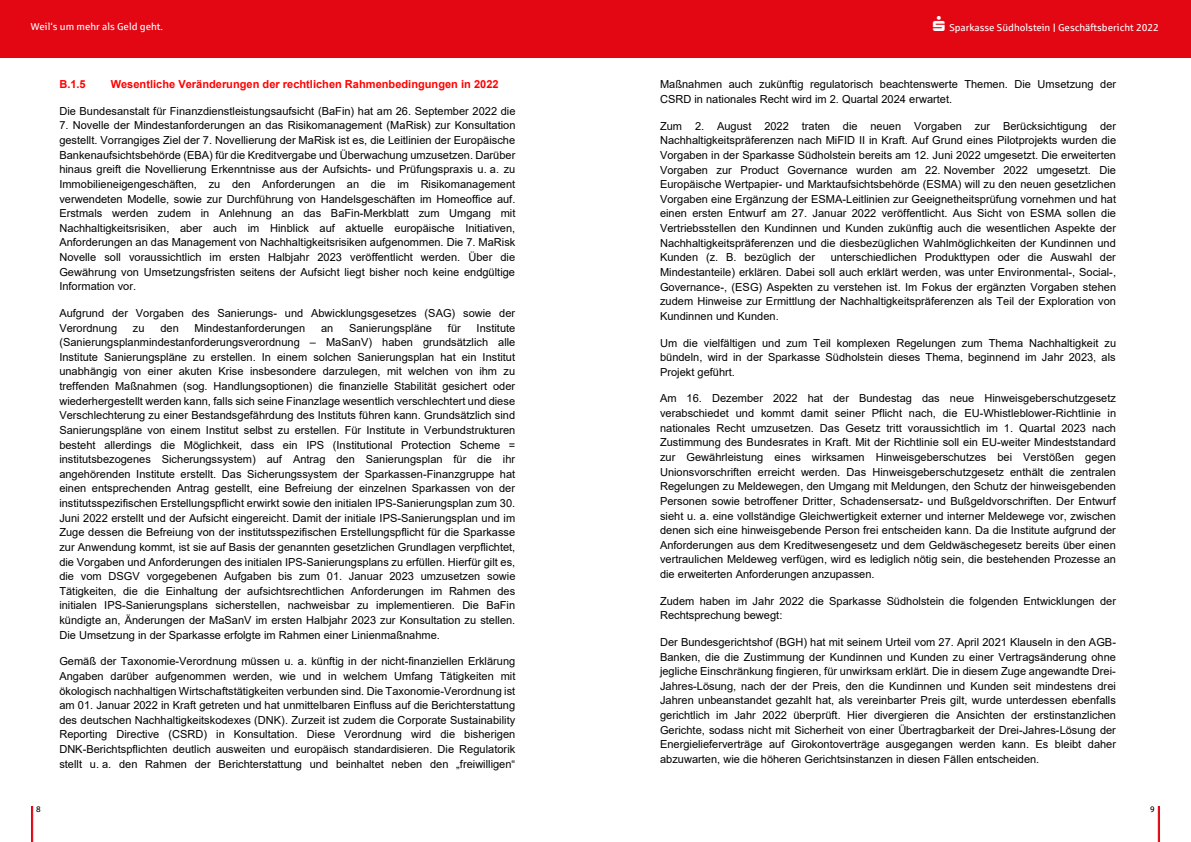
<style>
.page{position:relative;width:1191px;height:842px;background:#fff}
.page>*{position:absolute;margin:0;border:0;box-sizing:border-box;transform-origin:0 0}
.t1{font:11px/14.6px "Arial";color:#000;text-align:justify}
.t2{font:700 11px "Arial";color:#f00}
.t3{font:10px "Sparkasse Rg";color:#fff}
.t4{font:8px "Sparkasse Rg";color:#000}
.s1{font-weight:700}
</style>
<div class="page">
<div style="left:0;top:0;width:1191px;height:58px;background:#e30613"></div>
<svg style="left:31px;top:806px;width:2px;height:36px"></svg>
<svg style="left:1157px;top:806px;width:3px;height:36px"></svg>
<p class="t3" style="left:31px;top:21px;width:133px">Weil‘s um mehr als Geld geht.</p>
<p class="t2" style="left:59px;top:77px;width:28px">B.1.5</p>
<p class="t2" style="left:111px;top:77px;width:389px">Wesentliche Veränderungen der rechtlichen Rahmenbedingungen in 2022</p>
<p class="t1" style="left:59px;top:104px;width:458px">Die Bundesanstalt für Finanzdienstleistungsaufsicht (BaFin) hat am 26. September 2022 die</p>
<p class="t1" style="left:59px;top:118px;width:457px">7. Novelle der Mindestanforderungen an das Risikomanagement (MaRisk) zur Konsultation gestellt. Vorrangiges Ziel der 7. Novellierung der MaRisk ist es, die Leitlinien der Europäische Bankenaufsichtsbehörde (EBA) für die Kreditvergabe und Überwachung umzusetzen. Darüber hinaus greift die Novellierung Erkenntnisse aus der Aufsichts- und Prüfungspraxis u. a. zu Immobilieneigengeschäften, zu den Anforderungen an die im Risikomanagement verwendeten Modelle, sowie zur Durchführung von Handelsgeschäften im Homeoffice auf.<br>Erstmals werden zudem in Anlehnung an das BaFin-Merkblatt zum Umgang mit Nachhaltigkeitsrisiken, aber auch im Hinblick auf aktuelle europäische Initiativen, Anforderungen an das Management von Nachhaltigkeitsrisiken aufgenommen. Die 7. MaRisk Novelle soll voraussichtlich im ersten Halbjahr 2023 veröffentlicht werden. Über die Gewährung von Umsetzungsfristen seitens der Aufsicht liegt bisher noch keine endgültige Information vor.</p>
<p class="t1" style="left:59px;top:306px;width:457px">Aufgrund der Vorgaben des Sanierungs- und Abwicklungsgesetzes (SAG) sowie der<br>Verordnung</p>
<p class="t1" style="left:133px;top:320px;width:13px">zu</p>
<p class="t1" style="left:160px;top:320px;width:20px">den</p>
<p class="t1" style="left:195px;top:320px;width:112px">Mindestanforderungen</p>
<p class="t1" style="left:321px;top:320px;width:14px">an</p>
<p class="t1" style="left:349px;top:320px;width:84px">Sanierungspläne</p>
<p class="t1" style="left:448px;top:320px;width:14px">für</p>
<p class="t1" style="left:59px;top:320px;width:457px;text-indent:417px">Institute (Sanierungsplanmindestanforderungsverordnung – MaSanV) haben grundsätzlich alle Institute Sanierungspläne zu erstellen. In einem solchen Sanierungsplan hat ein Institut unabhängig von einer akuten Krise insbesondere darzulegen, mit welchen von ihm zu treffenden Maßnahmen (sog. Handlungsoptionen) die finanzielle Stabilität gesichert oder wiederhergestellt werden kann, falls sich seine Finanzlage wesentlich verschlechtert und diese Verschlechterung zu einer Bestandsgefährdung des Instituts führen kann. Grundsätzlich sind Sanierungspläne von einem Institut selbst zu erstellen. Für Institute in Verbundstrukturen besteht allerdings die Möglichkeit, dass ein IPS (Institutional Protection Scheme = institutsbezogenes Sicherungssystem) auf Antrag den Sanierungsplan für die ihr angehörenden Institute erstellt. Das Sicherungssystem der Sparkassen-Finanzgruppe hat einen entsprechenden Antrag gestellt, eine Befreiung der einzelnen Sparkassen von der institutsspezifischen Erstellungspflicht erwirkt sowie den initialen IPS-Sanierungsplan zum 30.<br>Juni 2022 erstellt und der Aufsicht eingereicht. Damit der initiale IPS-Sanierungsplan und im Zuge dessen die Befreiung von der institutsspezifischen Erstellungspflicht für die Sparkasse zur Anwendung kommt, ist sie auf Basis der genannten gesetzlichen Grundlagen verpflichtet, die Vorgaben und Anforderungen des initialen IPS-Sanierungsplans zu erfüllen. Hierfür gilt es, die vom DSGV vorgegebenen Aufgaben bis zum 01. Januar 2023 umzusetzen sowie Tätigkeiten, die die Einhaltung der aufsichtsrechtlichen Anforderungen im Rahmen des initialen IPS-Sanierungsplans sicherstellen, nachweisbar zu implementieren. Die BaFin kündigte an, Änderungen der MaSanV im ersten Halbjahr 2023 zur Konsultation zu stellen.<br>Die Umsetzung in der Sparkasse erfolgte im Rahmen einer Linienmaßnahme.</p>
<p class="t1" style="left:59px;top:654px;width:457px">Gemäß der Taxonomie-Verordnung müssen u. a. künftig in der nicht-finanziellen Erklärung Angaben darüber aufgenommen werden, wie und in welchem Umfang Tätigkeiten mit ökologisch nachhaltigen Wirtschaftstätigkeiten verbunden sind. Die Taxonomie-Verordnung ist am 01. Januar 2022 in Kraft getreten und hat unmittelbaren Einfluss auf die Berichterstattung des deutschen Nachhaltigkeitskodexes (DNK). Zurzeit ist zudem die Corporate Sustainability Reporting Directive (CSRD) in Konsultation. Diese Verordnung wird die bisherigen DNK-Berichtspflichten deutlich ausweiten und europäisch standardisieren. Die Regulatorik stellt u. a. den Rahmen der Berichterstattung und beinhaltet neben den „freiwilligen“</p>
<p class="t3" style="left:949px;top:21px;width:211px">Sparkasse Südholstein <span class="s1">|</span> Geschäftsbericht 2022</p>
<p class="t1" style="left:660px;top:77px;width:457px">Maßnahmen auch zukünftig regulatorisch beachtenswerte Themen. Die Umsetzung der<br>CSRD in nationales Recht wird im 2. Quartal 2024 erwartet.</p>
<p class="t1" style="left:660px;top:119px;width:458px">Zum 2. August 2022 traten die neuen Vorgaben zur Berücksichtigung der Nachhaltigkeitspräferenzen nach MiFID II in Kraft. Auf Grund eines Pilotprojekts wurden die Vorgaben in der Sparkasse Südholstein bereits am 12. Juni 2022 umgesetzt. Die erweiterten Vorgaben zur Product Governance wurden am 22. November 2022 umgesetzt. Die Europäische Wertpapier- und Marktaufsichtsbehörde (ESMA) will zu den neuen gesetzlichen Vorgaben eine Ergänzung der ESMA-Leitlinien zur Geeignetheitsprüfung vornehmen und hat einen ersten Entwurf am 27. Januar 2022 veröffentlicht. Aus Sicht von ESMA sollen die Vertriebsstellen den Kundinnen und Kunden zukünftig auch die wesentlichen Aspekte der Nachhaltigkeitspräferenzen und die diesbezüglichen Wahlmöglichkeiten der Kundinnen und Kunden (z. B. bezüglich der</p>
<p class="t1" style="left:660px;top:250px;width:457px;text-indent:171px">unterschiedlichen Produkttypen oder die Auswahl der Mindestanteile) erklären. Dabei soll auch erklärt werden, was unter Environmental-, Social-, Governance-, (ESG) Aspekten zu verstehen ist. Im Fokus der ergänzten Vorgaben stehen zudem Hinweise zur Ermittlung der Nachhaltigkeitspräferenzen als Teil der Exploration von Kundinnen und Kunden.</p>
<p class="t1" style="left:660px;top:335px;width:457px">Um die vielfältigen und zum Teil komplexen Regelungen zum Thema Nachhaltigkeit zu bündeln, wird in der Sparkasse Südholstein dieses Thema, beginnend im Jahr 2023, als Projekt geführt.</p>
<p class="t1" style="left:660px;top:391px;width:457px">Am 16. Dezember 2022 hat der Bundestag das neue Hinweisgeberschutzgesetz verabschiedet und kommt damit seiner Pflicht nach, die EU-Whistleblower-Richtlinie in nationales Recht umzusetzen. Das Gesetz tritt voraussichtlich im 1. Quartal 2023 nach Zustimmung des Bundesrates in Kraft. Mit der Richtlinie soll ein EU-weiter Mindeststandard zur Gewährleistung eines wirksamen Hinweisgeberschutzes bei Verstößen gegen Unionsvorschriften erreicht werden. Das Hinweisgeberschutzgesetz enthält die zentralen Regelungen zu Meldewegen, den Umgang mit Meldungen, den Schutz der hinweisgebenden Personen sowie betroffener Dritter, Schadensersatz- und Bußgeldvorschriften. Der Entwurf sieht u. a. eine vollständige Gleichwertigkeit externer und interner Meldewege vor, zwischen denen sich eine hinweisgebende Person frei entscheiden kann. Da die Institute aufgrund der Anforderungen aus dem Kreditwesengesetz und dem Geldwäschegesetz bereits über einen vertraulichen Meldeweg verfügen, wird es lediglich nötig sein, die bestehenden Prozesse an die erweiterten Anforderungen anzupassen.</p>
<p class="t1" style="left:660px;top:593px;width:457px">Zudem haben im Jahr 2022 die Sparkasse Südholstein die folgenden Entwicklungen der<br>Rechtsprechung bewegt:</p>
<p class="t1" style="left:660px;top:635px;width:457px">Der Bundesgerichtshof (BGH) hat mit seinem Urteil vom 27. April 2021 Klauseln in den AGB-Banken, die die Zustimmung der Kundinnen und Kunden zu einer Vertragsänderung ohne jegliche Einschränkung fingieren, für unwirksam erklärt. Die in diesem Zuge angewandte Drei-Jahres-Lösung, nach der der Preis, den die Kundinnen und Kunden seit mindestens drei Jahren unbeanstandet gezahlt hat, als vereinbarter Preis gilt, wurde unterdessen ebenfalls gerichtlich im Jahr 2022 überprüft. Hier divergieren die Ansichten der erstinstanzlichen Gerichte, sodass nicht mit Sicherheit von einer Übertragbarkeit der Drei-Jahres-Lösung der Energielieferverträge auf Girokontoverträge ausgegangen werden kann. Es bleibt daher abzuwarten, wie die höheren Gerichtsinstanzen in diesen Fällen entscheiden.</p>
<p class="t4" style="left:36px;top:804px;width:6px">8</p>
<p class="t4" style="left:1150px;top:804px;width:6px">9</p>
</div>
